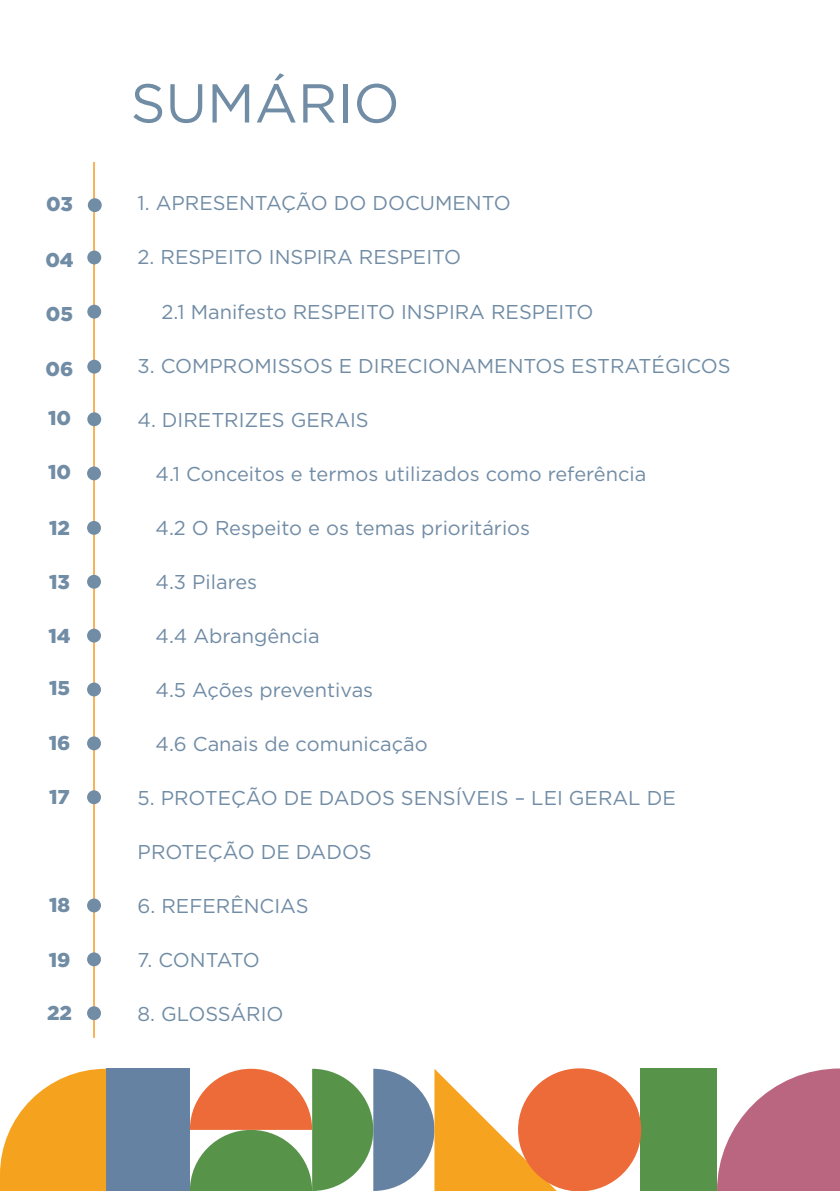
<style>
.page{position:relative;width:840px;height:1191px;background:#fff}
.page>*{position:absolute;margin:0;border:0;box-sizing:border-box;transform-origin:0 0}
.t1{font:54.6px "Gotham";color:#718ca5}
.t2{font:20px "Gotham";color:#718ca5}
.t3{font:900 20px "Gotham";color:#718ca5}
.t4{font:20px "Gotham";letter-spacing:-.035em;color:#718ca5}
</style>
<div class="page">
<hr style="left:93px;top:162px;width:2px;height:875px;background:#f59b23">
<div style="left:88px;top:198px;width:14px;height:14px;background:#718ca5;border-radius:50%"></div>
<div style="left:87px;top:250px;width:14px;height:14px;background:#718ca5;border-radius:50%"></div>
<div style="left:87px;top:305px;width:14px;height:13px;background:#718ca5;border-radius:50%"></div>
<div style="left:87px;top:360px;width:14px;height:13px;background:#718ca5;border-radius:50%"></div>
<div style="left:87px;top:412px;width:14px;height:14px;background:#718ca5;border-radius:50%"></div>
<div style="left:87px;top:466px;width:14px;height:14px;background:#718ca5;border-radius:50%"></div>
<div style="left:87px;top:521px;width:14px;height:14px;background:#718ca5;border-radius:50%"></div>
<div style="left:87px;top:575px;width:14px;height:13px;background:#718ca5;border-radius:50%"></div>
<div style="left:87px;top:628px;width:14px;height:14px;background:#718ca5;border-radius:50%"></div>
<div style="left:87px;top:682px;width:14px;height:14px;background:#718ca5;border-radius:50%"></div>
<div style="left:87px;top:736px;width:14px;height:14px;background:#718ca5;border-radius:50%"></div>
<div style="left:87px;top:790px;width:14px;height:14px;background:#718ca5;border-radius:50%"></div>
<div style="left:87px;top:898px;width:14px;height:14px;background:#718ca5;border-radius:50%"></div>
<div style="left:87px;top:952px;width:14px;height:14px;background:#718ca5;border-radius:50%"></div>
<div style="left:87px;top:1006px;width:14px;height:14px;background:#718ca5;border-radius:50%"></div>
<div style="left:106px;top:1068px;width:84px;height:123px;background:#6682a3"></div>
<svg style="left:0;top:1068px;width:106px;height:123px"></svg>
<svg style="left:190px;top:1068px;width:366px;height:123px"></svg>
<div style="left:640px;top:1068px;width:76px;height:123px;background:#57944a"></div>
<svg style="left:716px;top:1068px;width:123px;height:123px"></svg>
<div style="left:517px;top:1068px;width:123px;height:123px;background:#ed6b38;border-radius:61px"></div>
<p class="t3" style="left:46px;top:190px;width:28px">03</p>
<p class="t3" style="left:45px;top:246px;width:30px">04</p>
<p class="t3" style="left:46px;top:300px;width:29px">05</p>
<p class="t3" style="left:46px;top:355px;width:29px">06</p>
<p class="t3" style="left:48px;top:404px;width:25px">10</p>
<p class="t3" style="left:48px;top:458px;width:25px">10</p>
<p class="t3" style="left:49px;top:514px;width:22px">12</p>
<p class="t3" style="left:49px;top:568px;width:22px">13</p>
<p class="t3" style="left:48px;top:621px;width:24px">14</p>
<p class="t3" style="left:49px;top:674px;width:23px">15</p>
<p class="t3" style="left:49px;top:729px;width:23px">16</p>
<p class="t3" style="left:49px;top:783px;width:22px">17</p>
<p class="t3" style="left:49px;top:891px;width:23px">18</p>
<p class="t3" style="left:49px;top:946px;width:23px">19</p>
<p class="t3" style="left:47px;top:999px;width:26px">22</p>
<h1 class="t1" style="left:130px;top:68px;width:270px">SUMÁRIO</h1>
<p class="t2" style="left:137px;top:191px;width:374px">1. APRESENTAÇÃO DO DOCUMENTO</p>
<p class="t2" style="left:137px;top:245px;width:325px">2. RESPEITO INSPIRA RESPEITO</p>
<p class="t2" style="left:161px;top:299px;width:433px">2.1 Manifesto RESPEITO INSPIRA RESPEITO</p>
<p class="t2" style="left:137px;top:353px;width:594px">3. COMPROMISSOS E DIRECIONAMENTOS ESTRATÉGICOS</p>
<p class="t2" style="left:137px;top:407px;width:232px">4. DIRETRIZES GERAIS</p>
<p class="t2" style="left:155px;top:461px;width:492px">4.1 Conceitos e termos utilizados como referência</p>
<p class="t2" style="left:155px;top:515px;width:376px">4.2 O Respeito e os temas prioritários</p>
<p class="t2" style="left:155px;top:569px;width:103px">4.3 Pilares</p>
<p class="t2" style="left:155px;top:623px;width:166px">4.4 Abrangência</p>
<p class="t2" style="left:155px;top:677px;width:219px">4.5 Ações preventivas</p>
<p class="t2" style="left:155px;top:731px;width:273px">4.6 Canais de comunicação</p>
<p class="t2" style="left:137px;top:785px;width:539px">5. PROTEÇÃO DE DADOS SENSÍVEIS – LEI GERAL DE</p>
<p class="t2" style="left:137px;top:839px;width:235px">PROTEÇÃO DE DADOS</p>
<p class="t2" style="left:137px;top:893px;width:172px">6. REFERÊNCIAS</p>
<p class="t4" style="left:137px;top:947px;width:124px">7. CONTATO</p>
<p class="t2" style="left:137px;top:1001px;width:147px">8. GLOSSÁRIO</p>
</div>
